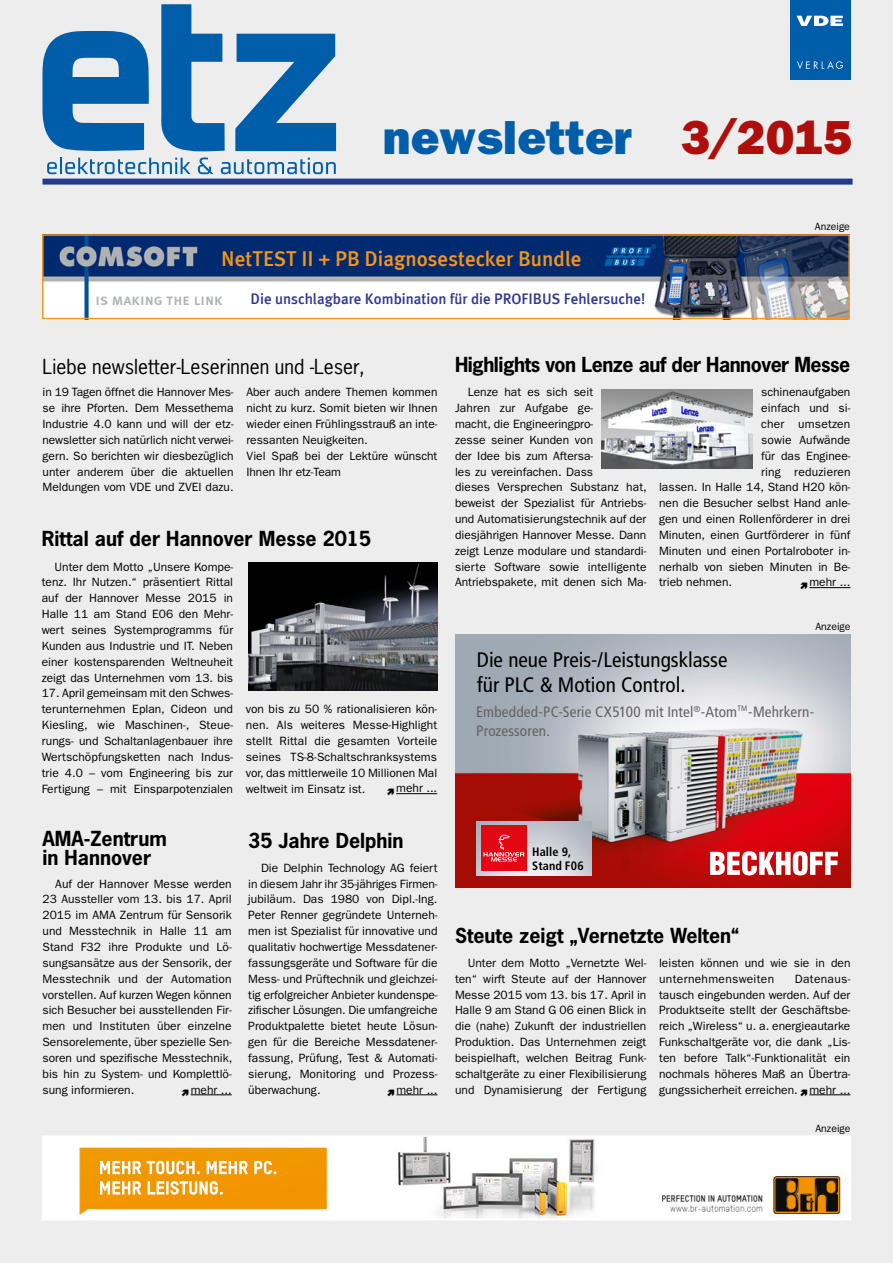
<style>
.page{position:relative;width:893px;height:1263px;background:#ededed}
.page>*{position:absolute;margin:0;border:0;box-sizing:border-box;transform-origin:0 0}
.t1{font:48px "ITC Franklin Gothic Std Hvy";letter-spacing:.005em;color:#005da9}
.t2{font:condensed 21px/24.8px "Frutiger LT Pro";color:#000}
.t3{font:500 21px "Meta Plus";color:#f4951b}
.t4{font:700 19.5px/19.5px "News Gothic Std";color:#000}
.t5{font:700 19.5px "News Gothic Std";letter-spacing:-.025em;color:#000}
.t6{font:19.5px "News Gothic Std";color:#000}
.t7{font:15.75px "Meta Plus Medium Caps";color:#b1b3b4}
.t8{font:condensed 15px/19.5px "Frutiger LT Pro";letter-spacing:.01em;color:#646363}
.t9{font:500 15px "Meta Plus";color:#31388d}
.t10{font:700 condensed 12.15px/14.4px "Frutiger LT Pro";letter-spacing:.01em;color:#000}
.t11{font:12px/15.9px "ITC Franklin Gothic Std";color:#000;text-align:justify}
.t12{font:10.5px "ITC Franklin Gothic Std";color:#000}
.s1{color:#ae0f0a}
</style>
<div class="page">
<div style="left:790px;top:0;width:60px;height:79px;background:#005da9"></div>
<svg style="left:796px;top:16px;width:47px;height:10px"></svg>
<svg style="left:797px;top:61px;width:46px;height:8px"></svg>
<div style="left:43px;top:179px;width:810px;height:6px;background:#213a8f"></div>
<svg style="left:42px;top:4px;width:294px;height:170px"></svg>
<img style="left:46px;top:237px;width:801px;height:79px">
<div style="left:43px;top:234px;width:807px;height:85px;border:2px solid #f3971b"></div>
<img style="left:45px;top:1138px;width:803px;height:79px">
<img style="left:100px;top:1161px;width:176px;height:34px">
<div style="left:42px;top:1135px;width:809px;height:85px;border:2px solid #fff"></div>
<img style="left:455px;top:634px;width:395px;height:253px">
<svg style="left:710px;top:851px;width:128px;height:24px"></svg>
<img style="left:476px;top:821px;width:115px;height:54px">
<div style="left:481px;top:825px;width:46px;height:46px;background:#e30613"></div>
<svg style="left:483px;top:835px;width:41px;height:26px"></svg>
<hr style="left:809px;top:587px;width:41px;height:1px;background:#000">
<img style="left:602px;top:389px;width:151px;height:80px">
<hr style="left:396px;top:793px;width:41px;height:1px;background:#000">
<img style="left:248px;top:562px;width:189px;height:128px">
<hr style="left:809px;top:1094px;width:41px;height:1px;background:#000">
<hr style="left:191px;top:1094px;width:41px;height:1px;background:#000">
<hr style="left:396px;top:1094px;width:41px;height:1px;background:#000">
<h1 class="t1" style="left:383px;top:109px;width:471px">newsletter <span class="s1">3/2015</span></h1>
<h2 class="t3" style="left:221px;top:246px;width:362px">NetTEST II + PB Diagnosestecker Bundle</h2>
<p class="t9" style="left:251px;top:291px;width:396px">Die unschlagbare Kombination für die PROFIBUS Fehlersuche!</p>
<h3 class="t7" style="left:96px;top:290px;width:129px">is making the link</h3>
<p class="t12" style="left:815px;top:221px;width:37px">Anzeige</p>
<h3 class="t6" style="left:43px;top:354px;width:324px">Liebe newsletter-Leserinnen und -Leser,</h3>
<p class="t11" style="left:43px;top:384px;width:193px">in 19 Tagen öffnet die Hannover Mes&shy;se ihre Pforten. Dem Messethema Industrie 4.0 kann und will der etz&shy;newsletter sich natürlich nicht verwei&shy;gern. So berichten wir diesbezüglich unter anderem über die aktuellen Meldungen vom VDE und ZVEI dazu.</p>
<p class="t11" style="left:246px;top:384px;width:193px;text-align:left">Aber auch andere Themen kommen nicht zu kurz. Somit bieten wir Ihnen wieder einen Frühlingsstrauß an inte&shy;ressanten Neuigkeiten.<br>Viel Spaß bei der Lektüre wünscht<br>Ihnen Ihr etz-Team</p>
<h3 class="t4" style="left:42px;top:529px;width:331px">Rittal auf der Hannover Messe 2015</h3>
<p class="t11" style="left:42px;top:559px;width:193px;text-indent:13px">Unter dem Motto „Unsere Kompe&shy;tenz. Ihr Nutzen.“ präsentiert Rittal auf der Hannover Messe 2015 in Halle 11 am Stand E06 den Mehr&shy;wert seines Systemprogramms für Kunden aus Industrie und IT. Neben einer kostensparenden Weltneuheit zeigt das Unternehmen vom 13. bis</p>
<p class="t11" style="left:42px;top:685px;width:193px">17. April gemeinsam mit den Schwes&shy;terunternehmen Eplan, Cideon und Kiesling, wie Maschinen-, Steue&shy;rungs- und Schaltanlagenbauer ihre Wertschöpfungsketten nach Indus&shy;trie 4.0 – vom Engineering bis zur Fertigung – mit Einsparpotenzialen</p>
<p class="t11" style="left:246px;top:701px;width:193px">von bis zu 50 % rationalisieren kön&shy;nen. Als weiteres Messe-Highlight stellt Rittal die gesamten Vorteile seines TS-8-Schaltschranksystems vor, das mittlerweile 10 Millionen Mal weltweit im Einsatz ist.</p>
<p class="t11" style="left:396px;top:780px;width:43px">mehr ...</p>
<h3 class="t4" style="left:43px;top:828px;width:126px">AMA-Zentrum in Hannover</h3>
<p class="t11" style="left:43px;top:876px;width:191px;text-indent:13px">Auf der Hannover Messe werden 23 Aussteller vom 13. bis 17. April 2015 im AMA Zentrum für Sensorik und Messtechnik in Halle 11 am Stand F32 ihre Produkte und Lö&shy;sungsansätze aus der Sensorik, der Messtechnik und der Automation vorstellen. Auf kurzen Wegen können sich Besucher bei ausstellenden Fir&shy;men und Instituten über einzelne Sensorelemente, über spezielle Sen&shy;soren und spezifische Messtechnik, bis hin zu System- und Komplettlö&shy;sung informieren.</p>
<p class="t11" style="left:191px;top:1082px;width:43px">mehr ...</p>
<h3 class="t4" style="left:248px;top:830px;width:157px">35 Jahre Delphin</h3>
<p class="t11" style="left:248px;top:860px;width:191px;text-indent:13px">Die Delphin Technology AG feiert in diesem Jahr ihr 35-jähriges Firmen&shy;jubiläum. Das 1980 von Dipl.-Ing.<br>Peter Renner gegründete Unterneh&shy;men ist Spezialist für innovative und qualitativ hochwertige Messdatener&shy;fassungsgeräte und Software für die Mess- und Prüftechnik und gleichzei&shy;tig erfolgreicher Anbieter kundenspe&shy;zifischer Lösungen. Die umfangreiche Produktpalette bietet heute Lösun&shy;gen für die Bereiche Messdatener&shy;fassung, Prüfung, Test &amp; Automati&shy;sierung, Monitoring und Prozess&shy;überwachung.</p>
<p class="t11" style="left:396px;top:1082px;width:43px">mehr ...</p>
<h3 class="t5" style="left:455px;top:352px;width:397px">Highlights von Lenze auf der Hannover Messe</h3>
<p class="t11" style="left:455px;top:384px;width:193px;text-align:left;text-indent:13px">Lenze hat es sich seit<br>Jahren zur Aufgabe ge-<br>macht, die Engineeringpro-<br>zesse seiner Kunden von<br>der Idee bis zum Aftersa-<br>les zu vereinfachen. Dass<br>dieses Versprechen Substanz hat, beweist der Spezialist für Antriebs&shy;und Automatisierungstechnik auf der diesjährigen Hannover Messe. Dann zeigt Lenze modulare und standardi&shy;sierte Software sowie intelligente<br>Antriebspakete, mit denen sich Ma-</p>
<p class="t11" style="left:761px;top:384px;width:91px">schinenaufgaben</p>
<p class="t11" style="left:761px;top:400px;width:91px">einfach und si-</p>
<p class="t11" style="left:761px;top:416px;width:91px">cher umsetzen</p>
<p class="t11" style="left:761px;top:432px;width:91px">sowie Aufwände</p>
<p class="t11" style="left:761px;top:448px;width:91px">für das Enginee-</p>
<p class="t11" style="left:761px;top:464px;width:91px">ring reduzieren</p>
<p class="t11" style="left:659px;top:479px;width:193px">lassen. In Halle 14, Stand H20 kön-</p>
<p class="t11" style="left:659px;top:495px;width:193px">nen die Besucher selbst Hand anle-</p>
<p class="t11" style="left:659px;top:511px;width:193px">gen und einen Rollenförderer in drei</p>
<p class="t11" style="left:659px;top:527px;width:193px">Minuten, einen Gurtförderer in fünf</p>
<p class="t11" style="left:659px;top:543px;width:193px">Minuten und einen Portalroboter in-</p>
<p class="t11" style="left:659px;top:559px;width:193px">nerhalb von sieben Minuten in Be-</p>
<p class="t11" style="left:659px;top:574px;width:74px">trieb nehmen.</p>
<p class="t11" style="left:809px;top:574px;width:43px">mehr ...</p>
<h2 class="t2" style="left:477px;top:647px;width:252px">Die neue Preis-/Leistungsklasse für PLC &amp; Motion Control.</h2>
<p class="t12" style="left:815px;top:620px;width:37px">Anzeige</p>
<p class="t8" style="left:476px;top:702px;width:339px">Embedded-PC-Serie CX5100 mit Intel<sup>®</sup>-Atom<sup>TM</sup>-Mehrkern-<br>Prozessoren.</p>
<p class="t10" style="left:532px;top:844px;width:53px">Halle 9,<br>Stand F06</p>
<h3 class="t4" style="left:455px;top:925px;width:286px">Steute zeigt „Vernetzte Welten“</h3>
<p class="t11" style="left:455px;top:955px;width:193px;text-indent:13px">Unter dem Motto „Vernetzte Wel&shy;ten“ wirft Steute auf der Hannover Messe 2015 vom 13. bis 17. April in Halle 9 am Stand G 06 einen Blick in die (nahe) Zukunft der industriellen Produktion. Das Unternehmen zeigt beispielhaft, welchen Beitrag Funk&shy;schaltgeräte zu einer Flexibilisierung und Dynamisierung der Fertigung</p>
<p class="t11" style="left:659px;top:955px;width:193px">leisten können und wie sie in den unternehmensweiten</p>
<p class="t11" style="left:659px;top:971px;width:193px;text-indent:136px">Datenaus&shy;tausch eingebunden werden. Auf der Produktseite stellt der Geschäftsbe&shy;reich „Wireless“ u. a. energieautarke Funkschaltgeräte vor, die dank „Lis&shy;ten before Talk“-Funktionalität ein nochmals höheres Maß an Übertra&shy;gungssicherheit erreichen. mehr ...</p>
<p class="t12" style="left:815px;top:1122px;width:37px">Anzeige</p>
</div>
